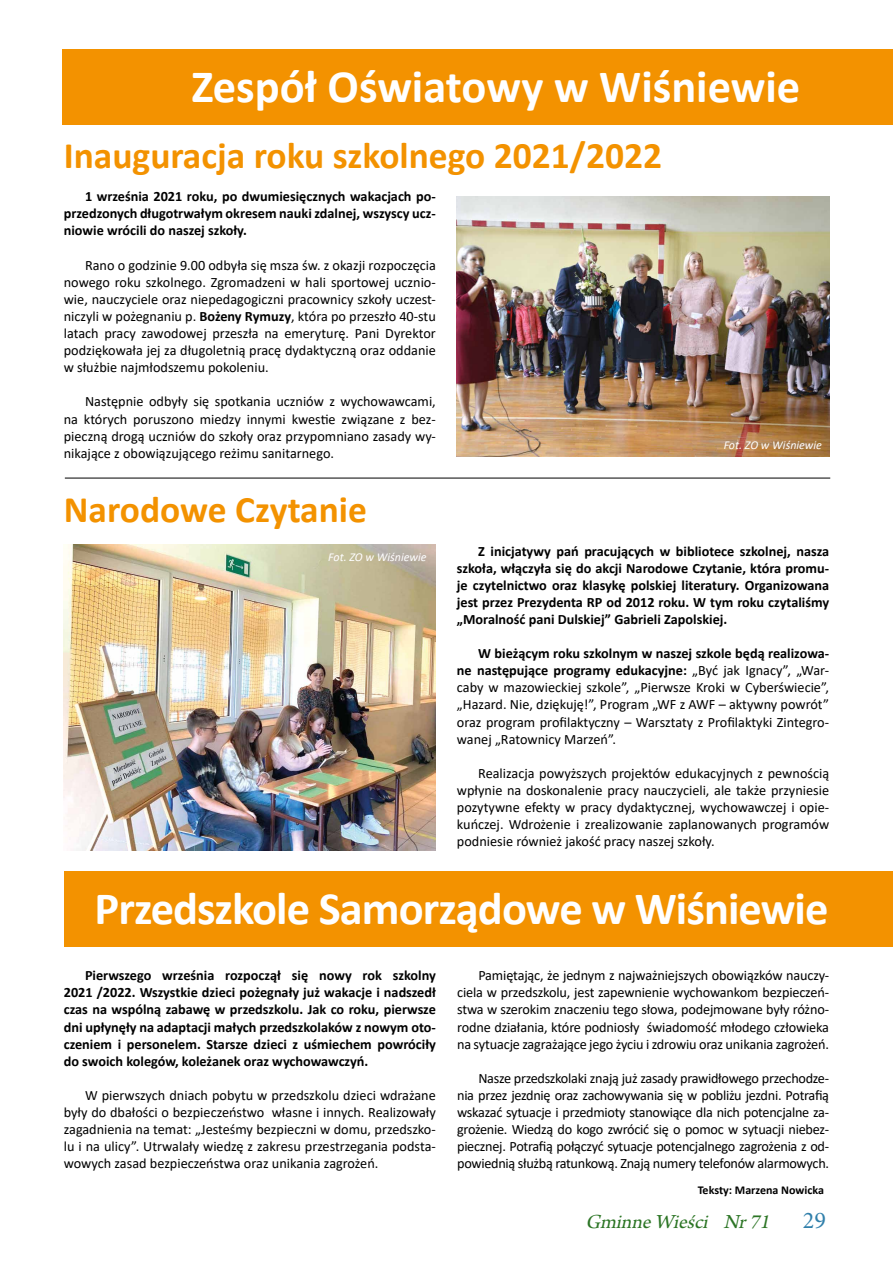
<style>
.page{position:relative;width:893px;height:1263px;background:#fff}
.page>*{position:absolute;margin:0;border:0;box-sizing:border-box;transform-origin:0 0}
.t1{font:700 46.5px "Calibri";letter-spacing:-.02em;color:#fff}
.t2{font:700 46.5px "Calibri";color:#fff}
.t3{font:700 37.5px "Calibri";color:#f39200}
.t4{font:italic 21px "Arno Pro";color:#2c7525}
.t5{font:14.25px/17.1px "Calibri";color:#000;text-align:justify}
.t6{font:700 14.25px/17.1px "Calibri";color:#000;text-align:justify}
.t7{font:italic 12px "Calibri";color:#fff}
.t8{font:700 12px "Calibri";color:#000}
.s1{font-weight:700}
.s2{font-family:"Minion Pro";font-style:normal;font-size:24px;color:#3180ab}
</style>
<div class="page">
<div style="left:63px;top:49px;width:830px;height:75px;background:#f39200"></div>
<img style="left:457px;top:197px;width:372px;height:259px">
<img style="left:64px;top:545px;width:372px;height:306px">
<hr style="left:65px;top:478px;width:765px;height:1px;background:#000">
<div style="left:65px;top:871px;width:828px;height:75px;background:#f39200"></div>
<h1 class="t2" style="left:191px;top:53px;width:610px">Zespół Oświatowy w Wiśniewie</h1>
<h2 class="t3" style="left:64px;top:129px;width:600px">Inauguracja roku szkolnego 2021/2022</h2>
<p class="t6" style="left:64px;top:188px;width:374px;text-indent:21px">1 września 2021 roku, po dwumiesięcznych wakacjach po&shy;przedzonych długotrwałym okresem nauki zdalnej, wszyscy ucz&shy;niowie wrócili do naszej szkoły.</p>
<p class="t5" style="left:64px;top:256px;width:374px;text-indent:21px">Rano o godzinie 9.00 odbyła się msza św. z okazji rozpoczęcia nowego roku szkolnego. Zgromadzeni w hali sportowej ucznio&shy;wie, nauczyciele oraz niepedagogiczni pracownicy szkoły uczest&shy;niczyli w pożegnaniu p. <span class="s1">Bożeny Rymuzy</span>, która po przeszło 40-stu latach pracy zawodowej przeszła na emeryturę. Pani Dyrektor podziękowała jej za długoletnią pracę dydaktyczną oraz oddanie w służbie najmłodszemu pokoleniu.</p>
<p class="t5" style="left:64px;top:393px;width:374px;text-indent:21px">Następnie odbyły się spotkania uczniów z wychowawcami, na których poruszono miedzy innymi kwestie związane z bez&shy;pieczną drogą uczniów do szkoły oraz przypomniano zasady wy&shy;nikające z obowiązującego reżimu sanitarnego.</p>
<p class="t7" style="left:724px;top:437px;width:100px">Fot. ZO w Wiśniewie</p>
<h2 class="t3" style="left:64px;top:483px;width:305px">Narodowe Czytanie</h2>
<p class="t7" style="left:328px;top:549px;width:100px">Fot. ZO w Wiśniewie</p>
<p class="t6" style="left:457px;top:542px;width:374px;text-indent:21px">Z inicjatywy pań pracujących w bibliotece szkolnej, nasza szkoła, włączyła się do akcji Narodowe Czytanie, która promu&shy;je czytelnictwo oraz klasykę polskiej literatury. Organizowana jest przez Prezydenta RP od 2012 roku. W tym roku czytaliśmy „Moralność pani Dulskiej” Gabrieli Zapolskiej.</p>
<p class="t5" style="left:457px;top:644px;width:374px;text-indent:21px"><span class="s1">W bieżącym roku szkolnym w naszej szkole będą realizowa&shy;ne następujące programy edukacyjne:</span> „Być jak Ignacy”, „War&shy;caby w mazowieckiej szkole”, „Pierwsze Kroki w Cyberświecie”, „Hazard. Nie, dziękuję!”, Program „WF z AWF – aktywny powrót” oraz program profilaktyczny – Warsztaty z Profilaktyki Zintegro&shy;wanej „Ratownicy Marzeń”.</p>
<p class="t5" style="left:457px;top:764px;width:374px;text-indent:21px">Realizacja powyższych projektów edukacyjnych z pewnością wpłynie na doskonalenie pracy nauczycieli, ale także przyniesie pozytywne efekty w pracy dydaktycznej, wychowawczej i opie&shy;kuńczej. Wdrożenie i zrealizowanie zaplanowanych programów podniesie również jakość pracy naszej szkoły.</p>
<h1 class="t1" style="left:95px;top:875px;width:735px">Przedszkole Samorządowe w Wiśniewie</h1>
<p class="t6" style="left:64px;top:967px;width:374px;text-indent:21px">Pierwszego września rozpoczął się nowy rok szkolny 2021 /2022. Wszystkie dzieci pożegnały już wakacje i nadszedł czas na wspólną zabawę w przedszkolu. Jak co roku, pierwsze dni upłynęły na adaptacji małych przedszkolaków z nowym oto&shy;czeniem i personelem. Starsze dzieci z uśmiechem powróciły do swoich kolegów, koleżanek oraz wychowawczyń.</p>
<p class="t5" style="left:64px;top:1086px;width:374px;text-indent:21px">W pierwszych dniach pobytu w przedszkolu dzieci wdrażane były do dbałości o bezpieczeństwo własne i innych. Realizowały zagadnienia na temat: „Jesteśmy bezpieczni w domu, przedszko&shy;lu i na ulicy”. Utrwalały wiedzę z zakresu przestrzegania podsta&shy;wowych zasad bezpieczeństwa oraz unikania zagrożeń.</p>
<p class="t5" style="left:457px;top:966px;width:374px;text-indent:21px">Pamiętając, że jednym z najważniejszych obowiązków nauczy&shy;ciela w przedszkolu, jest zapewnienie wychowankom bezpieczeń&shy;stwa w szerokim znaczeniu tego słowa, podejmowane były różno&shy;rodne działania, które podniosły świadomość młodego człowieka na sytuacje zagrażające jego życiu i zdrowiu oraz unikania zagrożeń.</p>
<p class="t5" style="left:457px;top:1069px;width:373px;text-indent:21px">Nasze przedszkolaki znają już zasady prawidłowego przechodze&shy;nia przez jezdnię oraz zachowywania się w pobliżu jezdni. Potrafią wskazać sytuacje i przedmioty stanowiące dla nich potencjalne za&shy;grożenie. Wiedzą do kogo zwrócić się o pomoc w sytuacji niebez&shy;piecznej. Potrafią połączyć sytuacje potencjalnego zagrożenia z od&shy;powiednią służbą ratunkową. Znają numery telefonów alarmowych.</p>
<p class="t8" style="left:698px;top:1182px;width:128px">Teksty: Marzena Nowicka</p>
<h3 class="t4" style="left:585px;top:1210px;width:242px">GminneWieści Nr71 <span class="s2">2 9</span></h3>
</div>
